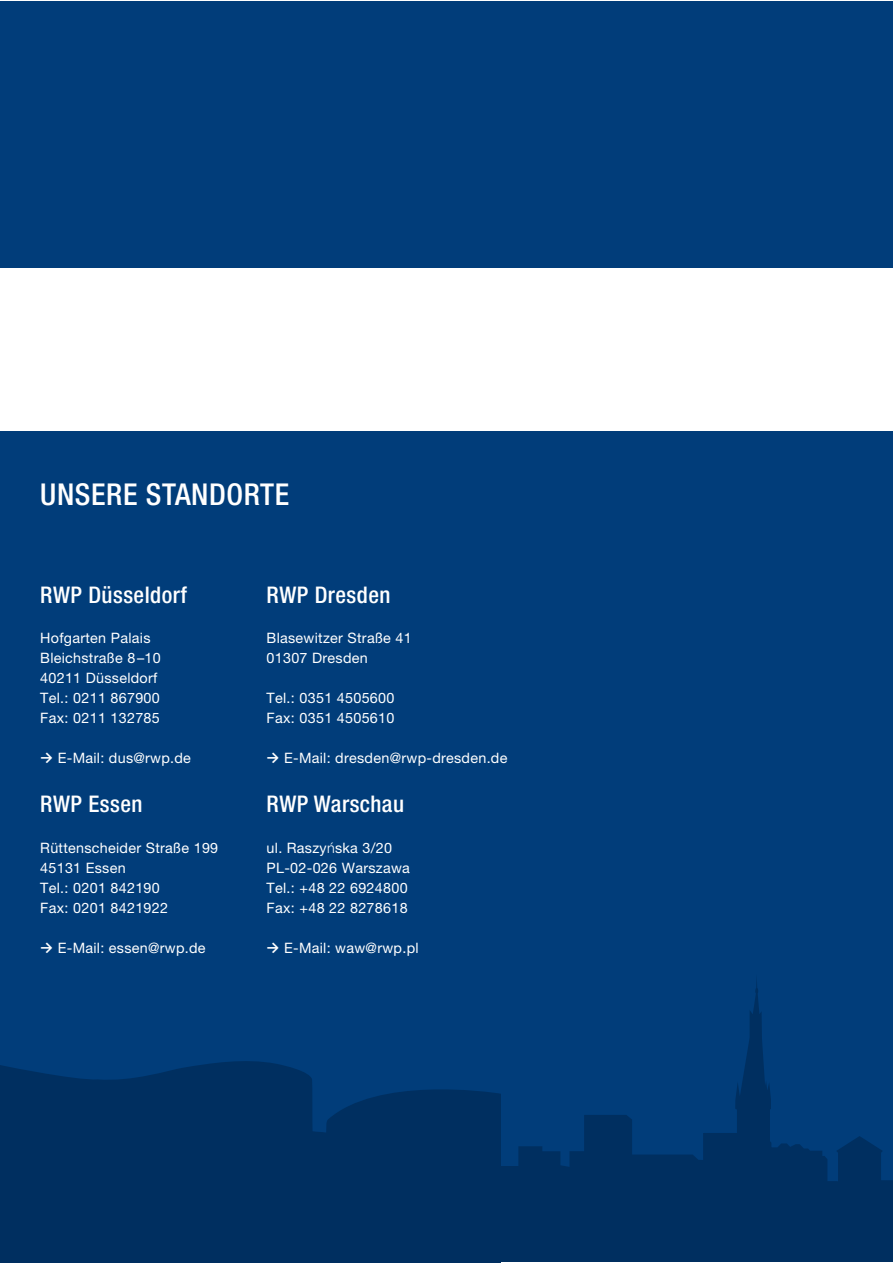
<style>
.page{position:relative;width:893px;height:1263px;background:#fff}
.page>*{position:absolute;margin:0;border:0;box-sizing:border-box;transform-origin:0 0}
.t1{font:500 condensed 30.15px "Helvetica Neue LT Pro";letter-spacing:.02em;color:#fff}
.t2{font:500 condensed 22.95px "Helvetica Neue LT Pro";letter-spacing:.02em;color:#fff}
.t3{font:14.4px/20.1px "Helvetica Neue LT Pro";letter-spacing:.02em;color:#fff}
.s1{font-family:"Calibri";font-weight:700}
.s2{font-weight:300}
</style>
<div class="page">
<div style="left:0;top:1px;width:893px;height:1261px;background:#013d7a"></div>
<div style="left:0;top:268px;width:893px;height:163px;background:#fff"></div>
<div style="left:0;top:1190px;width:893px;height:72px;background:#002f60"></div>
<svg style="left:501px;top:980px;width:392px;height:210px"></svg>
<svg style="left:0;top:1061px;width:501px;height:202px;fill:#002f60"></svg>
<h1 class="t1" style="left:40px;top:476px;width:248px">Unsere Standorte</h1>
<h2 class="t2" style="left:40px;top:581px;width:148px">RWP Düsseldorf</h2>
<p class="t3" style="left:40px;top:628px;width:122px">Hofgarten Palais<br>Bleichstraße 8–10<br>40211 Düsseldorf<br>Tel.: 0211 867900<br>Fax: 0211 132785</p>
<p class="t3" style="left:40px;top:748px;width:152px"><span class="s1">→</span> E-Mail: dus@rwp.de</p>
<h2 class="t2" style="left:40px;top:791px;width:104px">RWP Essen</h2>
<p class="t3" style="left:40px;top:837px;width:180px">Rüttenscheider Straße 199<br>45131 Essen<br>Tel.: 0201 842190<br>Fax: 0201 8421922</p>
<p class="t3" style="left:40px;top:938px;width:167px"><span class="s1">→</span> E-Mail: essen@rwp.de</p>
<h2 class="t2" style="left:267px;top:581px;width:125px">RWP Dresden</h2>
<p class="t3" style="left:267px;top:628px;width:147px">Blasewitzer Straße 41<br>01307 Dresden</p>
<p class="t3" style="left:267px;top:688px;width:129px">Tel.: 0351 4505600<br>Fax: 0351 4505610</p>
<p class="t3" style="left:267px;top:748px;width:242px"><span class="s1">→</span> E-Mail: dresden@rwp-dresden.de</p>
<h2 class="t2" style="left:267px;top:791px;width:139px">RWP Warschau</h2>
<p class="t3" style="left:267px;top:837px;width:145px">ul. Raszy<span class="s2">ń</span>ska 3/20<br>PL-02-026 Warszawa<br>Tel.: +48 22 6924800<br>Fax: +48 22 8278618</p>
<p class="t3" style="left:267px;top:938px;width:154px"><span class="s1">→</span> E-Mail: waw@rwp.pl</p>
</div>
